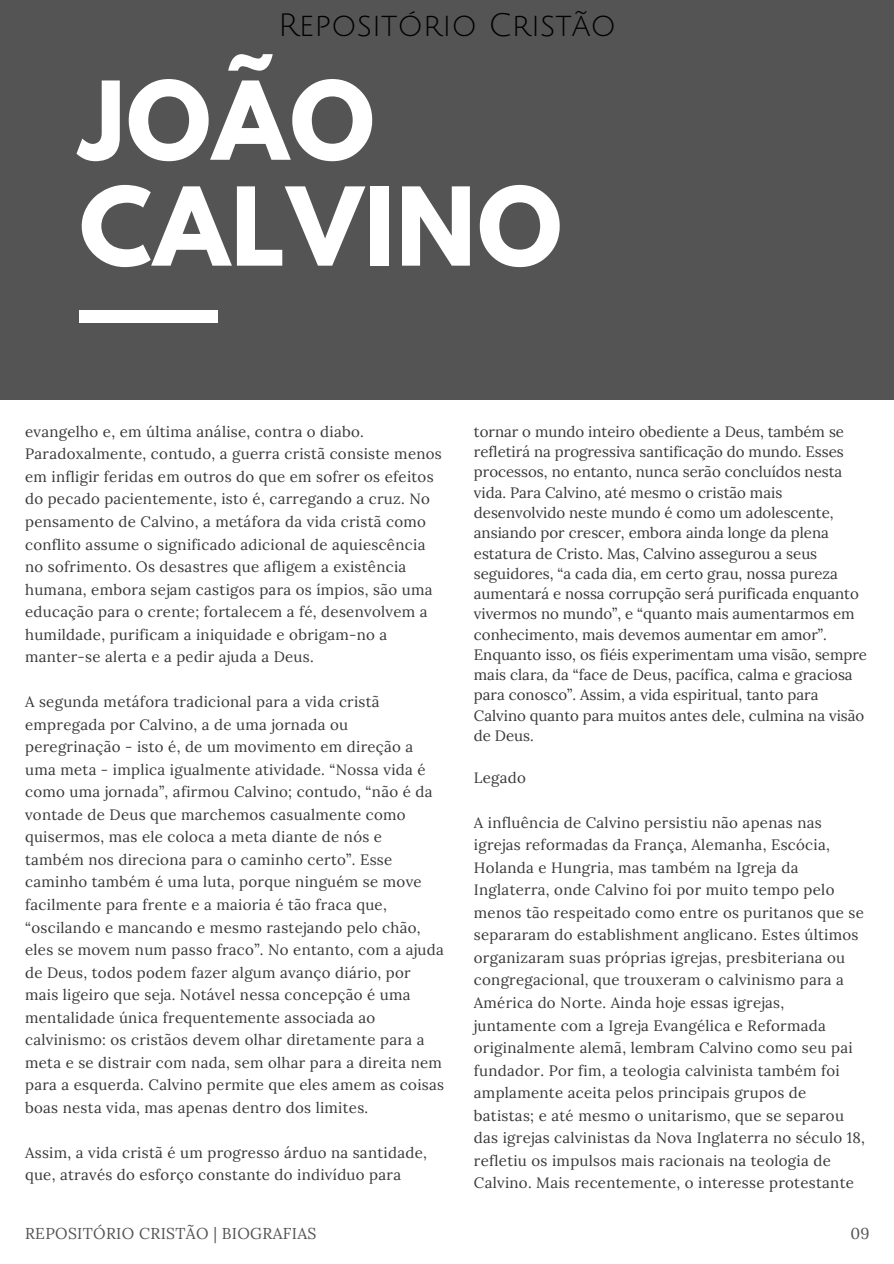
<style>
.page{position:relative;width:894px;height:1264px;background:#fff}
.page>*{position:absolute;margin:0;border:0;box-sizing:border-box;transform-origin:0 0}
.t1{font:700 96.15px/105.9px "League Spartan";letter-spacing:.02em;color:#fff}
.t2{font:31.5px "Julius Sans One";color:#000}
.t3{font:15.75px "Lora";letter-spacing:.02em;color:#545454}
.t4{font:15px/22.5px "Lora";letter-spacing:.02em;color:#383838}
.t5{font:15px/20.2px "Lora";color:#383838}
</style>
<div class="page">
<div style="left:0;top:0;width:893px;height:400px;background:#545454"></div>
<div style="left:79px;top:310px;width:139px;height:13px;background:#fff"></div>
<h2 class="t2" style="left:278px;top:9px;width:339px">Repositório Cristão</h2>
<h1 class="t1" style="left:79px;top:80px;width:484px">JOÃO<br>CALVINO</h1>
<p class="t4" style="left:25px;top:420px;width:418px">evangelho e, em última análise, contra o diabo.<br>Paradoxalmente, contudo, a guerra cristã consiste menos em infligir feridas em outros do que em sofrer os efeitos do pecado pacientemente, isto é, carregando a cruz. No pensamento de Calvino, a metáfora da vida cristã como conflito assume o significado adicional de aquiescência no sofrimento. Os desastres que afligem a existência humana, embora sejam castigos para os ímpios, são uma educação para o crente; fortalecem a fé, desenvolvem a humildade, purificam a iniquidade e obrigam-no a manter-se alerta e a pedir ajuda a Deus.</p>
<p class="t4" style="left:25px;top:690px;width:420px">A segunda metáfora tradicional para a vida cristã empregada por Calvino, a de uma jornada ou peregrinação - isto é, de um movimento em direção a uma meta - implica igualmente atividade. “Nossa vida é como uma jornada”, afirmou Calvino; contudo, “não é da vontade de Deus que marchemos casualmente como quisermos, mas ele coloca a meta diante de nós e também nos direciona para o caminho certo”. Esse caminho também é uma luta, porque ninguém se move facilmente para frente e a maioria é tão fraca que, “oscilando e mancando e mesmo rastejando pelo chão, eles se movem num passo fraco”. No entanto, com a ajuda de Deus, todos podem fazer algum avanço diário, por mais ligeiro que seja. Notável nessa concepção é uma mentalidade única frequentemente associada ao calvinismo: os cristãos devem olhar diretamente para a meta e se distrair com nada, sem olhar para a direita nem para a esquerda. Calvino permite que eles amem as coisas boas nesta vida, mas apenas dentro dos limites.</p>
<p class="t4" style="left:25px;top:1141px;width:403px">Assim, a vida cristã é um progresso árduo na santidade, que, através do esforço constante do indivíduo para</p>
<p class="t3" style="left:25px;top:1222px;width:293px">REPOSITÓRIO CRISTÃO | BIOGRAFIAS</p>
<p class="t3" style="left:850px;top:1222px;width:21px">09</p>
<p class="t5" style="left:474px;top:421px;width:394px">tornar o mundo inteiro obediente a Deus, também se refletirá na progressiva santificação do mundo. Esses processos, no entanto, nunca serão concluídos nesta vida. Para Calvino, até mesmo o cristão mais desenvolvido neste mundo é como um adolescente, ansiando por crescer, embora ainda longe da plena estatura de Cristo. Mas, Calvino assegurou a seus seguidores, “a cada dia, em certo grau, nossa pureza aumentará e nossa corrupção será purificada enquanto vivermos no mundo”, e “quanto mais aumentarmos em conhecimento, mais devemos aumentar em amor”.<br>Enquanto isso, os fiéis experimentam uma visão, sempre mais clara, da “face de Deus, pacífica, calma e graciosa para conosco”. Assim, a vida espiritual, tanto para Calvino quanto para muitos antes dele, culmina na visão de Deus.</p>
<p class="t4" style="left:474px;top:766px;width:54px">Legado</p>
<p class="t4" style="left:474px;top:811px;width:392px">A influência de Calvino persistiu não apenas nas igrejas reformadas da França, Alemanha, Escócia, Holanda e Hungria, mas também na Igreja da Inglaterra, onde Calvino foi por muito tempo pelo menos tão respeitado como entre os puritanos que se separaram do establishment anglicano. Estes últimos organizaram suas próprias igrejas, presbiteriana ou congregacional, que trouxeram o calvinismo para a América do Norte. Ainda hoje essas igrejas, juntamente com a Igreja Evangélica e Reformada originalmente alemã, lembram Calvino como seu pai fundador. Por fim, a teologia calvinista também foi amplamente aceita pelos principais grupos de batistas; e até mesmo o unitarismo, que se separou das igrejas calvinistas da Nova Inglaterra no século 18, refletiu os impulsos mais racionais na teologia de Calvino. Mais recentemente, o interesse protestante</p>
</div>
